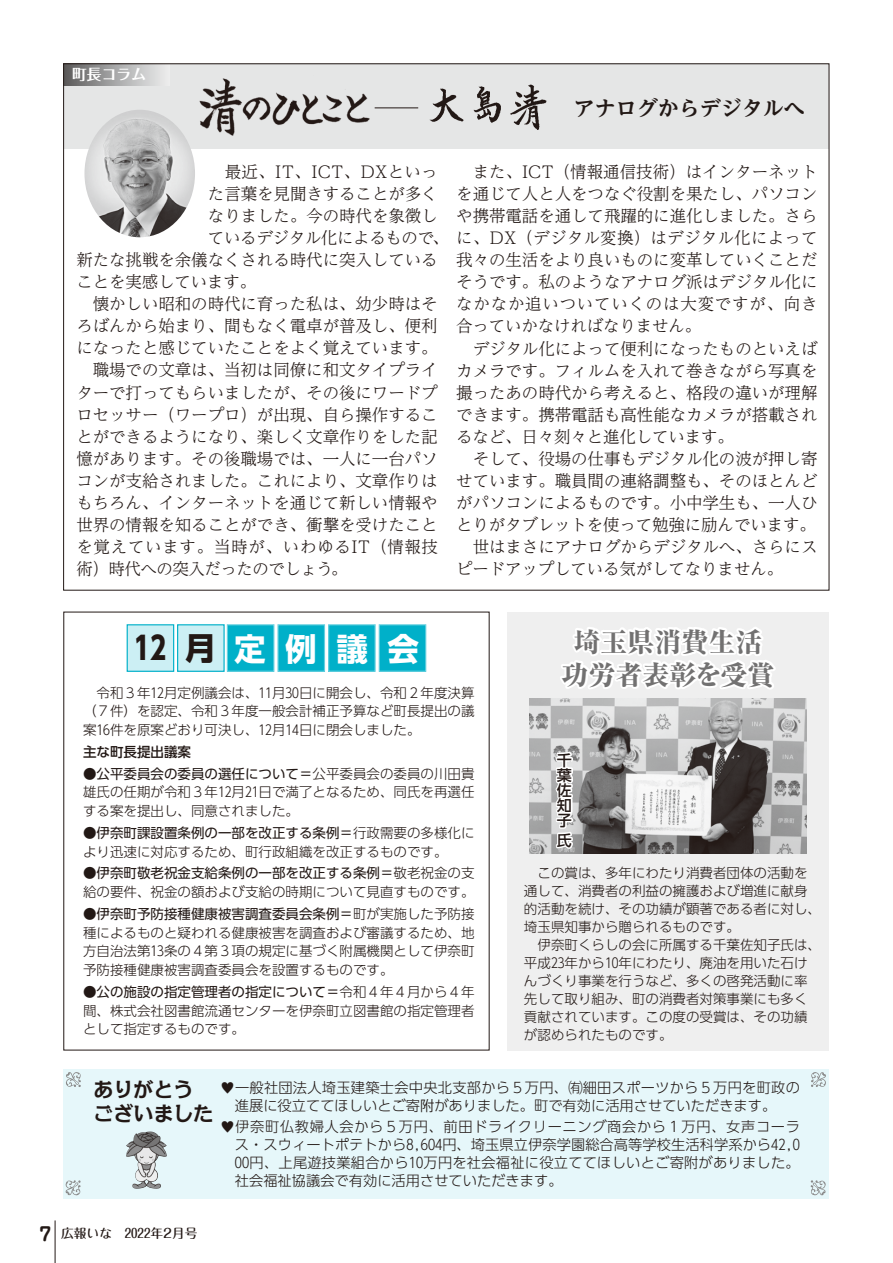
<style>
.page{position:relative;width:893px;height:1263px;background:#fff}
.page>*{position:absolute;margin:0;border:0;box-sizing:border-box;transform-origin:0 0}
.t1{font:700 31.5px "UD Shin Go Pro";letter-spacing:.62em;color:#fff}
.t2{font:800 27px/33px "Ryumin Pr 6";color:#727171;text-align:center}
.t3{font:700 expanded 21px "UD Reimin Pro";color:#221815}
.t4{font:700 20.1px/24px "Kakumin Pro";color:#221815}
.t5{font:300 16.5px/22px "UD Reimin Pro";letter-spacing:-.005em;color:#221815;text-align:justify}
.t6{font:300 16.5px "UD Reimin Pro";letter-spacing:.015em;color:#221815}
.t7{font:300 16.5px "UD Reimin Pro";letter-spacing:.045em;color:#221815}
.t8{font:500 15px/15px "UD Shin Go Pr 6";color:#221815;text-align:justify}
.t9{font:700 14.85px "Folk Pro";color:#fff}
.t10{font:300 14.25px/18px "UD Shin Go Pro";color:#221815}
.t11{font:300 13.5px/18.8px "UD Shin Go Pro";color:#221815;text-align:justify}
.t12{font:300 13.5px/18px "UD Shin Go Pr 6";color:#221815}
.t13{font:500 13.5px "UD Shin Go Pro";color:#221815}
.t14{font:500 12.75px "Maru Fo Pro";color:#221815}
.s1{color:#221815}
.s2{font-weight:400}
.s3{font-family:"Koz Go Pr 6 N";font-weight:400}
.s4{font-family:"UD Shin Go Pr 6"}
.s5{font-family:"Jun 501 Pro";font-weight:700;font-size:18.75px}
</style>
<div class="page">
<div style="left:227px;top:625px;width:47px;height:46px;background:#00b0c9"></div>
<div style="left:227px;top:624px;width:47px;height:48px;border:1px solid #66d0df"></div>
<div style="left:278px;top:625px;width:46px;height:46px;background:#00b0c9"></div>
<div style="left:277px;top:624px;width:48px;height:48px;border:1px solid #66d0df"></div>
<div style="left:329px;top:625px;width:46px;height:46px;background:#00b0c9"></div>
<div style="left:328px;top:624px;width:48px;height:48px;border:1px solid #66d0df"></div>
<div style="left:379px;top:625px;width:47px;height:46px;background:#00b0c9"></div>
<div style="left:379px;top:624px;width:47px;height:48px;border:1px solid #66d0df"></div>
<div style="left:127px;top:625px;width:47px;height:46px;background:#cceff4"></div>
<div style="left:127px;top:624px;width:47px;height:48px;border:1px solid #00b0c9"></div>
<div style="left:178px;top:625px;width:46px;height:46px;background:#cceff4"></div>
<div style="left:177px;top:624px;width:48px;height:48px;border:1px solid #00b0c9"></div>
<div style="left:64px;top:64px;width:765px;height:85px;background:#e5e6e6"></div>
<div style="left:64px;top:64px;width:106px;height:21px;background:linear-gradient(to right,#5d5d5d,#f0f1f1)"></div>
<img style="left:84px;top:110px;width:111px;height:127px">
<img style="left:192px;top:78px;width:184px;height:62px">
<img style="left:430px;top:84px;width:117px;height:46px">
<hr style="left:375px;top:107px;width:43px;height:1px;background:#221815">
<div style="left:64px;top:1069px;width:765px;height:129px;background:#e6f7fa"></div>
<svg style="left:66px;top:1072px;width:15px;height:15px"></svg>
<svg style="left:811px;top:1072px;width:15px;height:15px"></svg>
<svg style="left:66px;top:1180px;width:15px;height:15px"></svg>
<svg style="left:810px;top:1180px;width:16px;height:15px"></svg>
<img style="left:126px;top:1131px;width:23px;height:16px">
<div style="left:507px;top:612px;width:322px;height:438px;background:#efefef"></div>
<svg style="left:554px;top:589px;width:242px;height:100px"></svg>
<img style="left:530px;top:698px;width:276px;height:155px">
<svg style="left:553px;top:750px;width:24px;height:101px"></svg>
<hr style="left:55px;top:1220px;width:1px;height:43px;background:#221815">
<p class="t9" style="left:72px;top:62px;width:76px">町長コラム</p>
<p class="t3" style="left:574px;top:91px;width:232px">アナログからデジタルへ</p>
<p class="t5" style="left:456px;top:160px;width:363px">　また、ICT（情報通信技術）はインターネット</p>
<p class="t5" style="left:456px;top:182px;width:363px">を通じて人と人をつなぐ役割を果たし、パソコン</p>
<p class="t5" style="left:456px;top:204px;width:363px">や携帯電話を通して飛躍的に進化しました。さら</p>
<p class="t6" style="left:208px;top:225px;width:611px">ているデジタル化によるもので、に、DX（デジタル変換）はデジタル化によって</p>
<p class="t5" style="left:456px;top:248px;width:363px">我々の生活をより良いものに変革していくことだ</p>
<p class="t5" style="left:456px;top:271px;width:363px">そうです。私のようなアナログ派はデジタル化に</p>
<p class="t7" style="left:456px;top:291px;width:363px">なかなか追いついていくのは大変ですが、向き</p>
<p class="t5" style="left:456px;top:315px;width:247px">合っていかなければなりません。</p>
<p class="t5" style="left:456px;top:337px;width:363px">　デジタル化によって便利になったものといえば</p>
<p class="t5" style="left:456px;top:359px;width:363px">カメラです。フィルムを入れて巻きながら写真を</p>
<p class="t5" style="left:456px;top:381px;width:363px">撮ったあの時代から考えると、格段の違いが理解</p>
<p class="t5" style="left:456px;top:403px;width:363px">できます。携帯電話も高性能なカメラが搭載され</p>
<p class="t5" style="left:456px;top:425px;width:279px">るなど、日々刻々と進化しています。</p>
<p class="t5" style="left:456px;top:447px;width:363px">　そして、役場の仕事もデジタル化の波が押し寄</p>
<p class="t5" style="left:456px;top:469px;width:363px">せています。職員間の連絡調整も、そのほとんど</p>
<p class="t5" style="left:456px;top:491px;width:363px">がパソコンによるものです。小中学生も、一人ひ</p>
<p class="t5" style="left:456px;top:513px;width:361px">とりがタブレットを使って勉強に励んでいます。</p>
<p class="t5" style="left:456px;top:535px;width:363px">　世はまさにアナログからデジタルへ、さらにス</p>
<p class="t5" style="left:456px;top:557px;width:328px">ピードアップしている気がしてなりません。</p>
<p class="t5" style="left:208px;top:160px;width:231px">　最近、IT、ICT、DXといった言葉を見聞きすることが多くなりました。今の時代を象徴し</p>
<p class="t5" style="left:76px;top:248px;width:363px;text-align:left">新たな挑戦を余儀なくされる時代に突入していることを実感しています。<br>　懐かしい昭和の時代に育った私は、幼少時はそろばんから始まり、間もなく電卓が普及し、便利になったと感じていたことをよく覚えています。　職場での文章は、当初は同僚に和文タイプライターで打ってもらいましたが、その後にワードプロセッサー（ワープロ）が出現、自ら操作することができるようになり、楽しく文章作りをした記憶があります。その後職場では、一人に一台パソコンが支給されました。これにより、文章作りはもちろん、インターネットを通じて新しい情報や世界の情報を知ることができ、衝撃を受けたことを覚えています。当時が、いわゆるIT（情報技術）時代への突入だったのでしょう。</p>
<h1 class="t1" style="left:134px;top:623px;width:286px"><span class="s1">12月</span>定例議会</h1>
<p class="t11" style="left:83px;top:682px;width:393px">　令和３年12月定例議会は、11月30日に開会し、令和２年度決算（７件）を認定、令和３年度一般会計補正予算など町長提出の議案16件を原案どおり可決し、12月14日に閉会しました。</p>
<p class="t13" style="left:83px;top:741px;width:109px">主な町長提出議案</p>
<p class="t11" style="left:83px;top:763px;width:393px"><span class="s2">●公平委員会の委員の選任について＝</span>公平委員会の委員の川田貴雄氏の任期が令和３年12月21日で満了となるため、同氏を再選任する案を提出し、同意されました。</p>
<p class="t11" style="left:83px;top:823px;width:393px"><span class="s2">●伊奈町課設置条例の一部を改正する条例＝</span>行政需要の多様化により迅速に対応するため、町行政組織を改正するものです。</p>
<p class="t11" style="left:83px;top:863px;width:393px"><span class="s2">●伊奈町敬老祝金支給条例の一部を改正する条例＝</span>敬老祝金の支給の要件、祝金の額および支給の時期について見直すものです。</p>
<p class="t11" style="left:83px;top:904px;width:393px"><span class="s2">●伊奈町予防接種健康被害調査委員会条例＝</span>町が実施した予防接種によるものと疑われる健康被害を調査および審議するため、地方自治法第13条の４第３項の規定に基づく附属機関として伊奈町予防接種健康被害調査委員会を設置するものです。</p>
<p class="t11" style="left:83px;top:982px;width:393px"><span class="s2">●公の施設の指定管理者の指定について＝</span>令和４年４月から４年間、株式会社図書館流通センターを伊奈町立図書館の指定管理者として指定するものです。</p>
<h2 class="t2" style="left:561px;top:624px;width:214px">埼玉県消費生活功労者表彰を受賞</h2>
<p class="t8" style="left:557px;top:752px;width:16px">千葉佐知子</p>
<p class="t8" style="left:557px;top:832px;width:16px">氏</p>
<p class="t12" style="left:524px;top:863px;width:298px">　この賞は、多年にわたり消費者団体の活動を通して、消費者の利益の擁護および増進に献身的活動を続け、その功績が顕著である者に対し、埼玉県知事から贈られるものです。<br>　伊奈町くらしの会に所属する千葉佐知子氏は、平成23年から10年にわたり、廃油を用いた石けんづくり事業を行うなど、多くの啓発活動に率先して取り組み、町の消費者対策事業にも多く貢献されています。この度の受賞は、その功績が認められたものです。</p>
<p class="t4" style="left:93px;top:1075px;width:122px">ありがとうございました</p>
<p class="t10" style="left:235px;top:1078px;width:567px;text-indent:-14px"><span class="s3">♥</span>一般社団法人埼玉建築士会中央北支部から５万円、<span class="s4">㈲細田スポーツから</span>５万円を町政の進展に役立ててほしいとご寄<span class="s3">附</span>がありました。町で有効に活用させていただきます。</p>
<p class="t10" style="left:235px;top:1117px;width:567px;text-align:justify;text-indent:-14px"><span class="s3">♥</span>伊奈町仏教婦人会から５万円、前田ドライクリーニング商会から１万円、女声コーラス・スウィートポテトから8,604円、埼玉県立伊奈学園総合高等学校生活科学系から42,0<br>00円、上尾遊技業組合から10万円を社会福祉に役立ててほしいとご寄附がありました。社会福祉協議会で有効に活用させていただきます。</p>
<p class="t14" style="left:39px;top:1223px;width:160px"><span class="s5">7</span> 広報いな　2022年2月号</p>
</div>
